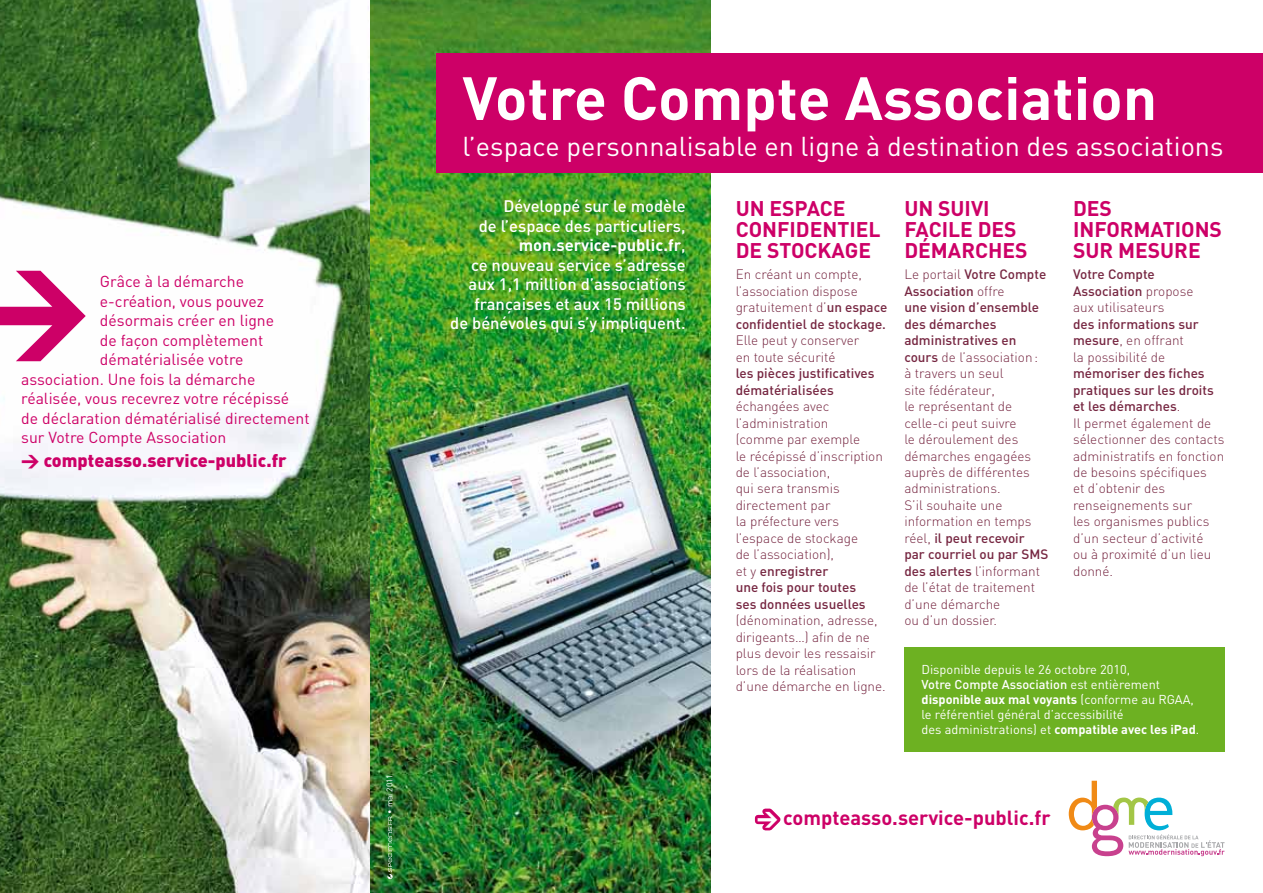
<style>
.page{position:relative;width:1263px;height:893px;background:#fff}
.page>*{position:absolute;margin:0;border:0;box-sizing:border-box;transform-origin:0 0}
.t1{font:900 120px "DIN";color:#cd0067}
.t2{font:700 60px "DIN";color:#fff}
.t3{font:27px "DIN";color:#fff}
.t4{font:700 21px/21px "DIN";color:#cd0067}
.t5{font:700 20.1px "DIN";color:#cd0067}
.t6{font:900 18px "DIN";color:#cd0067}
.t7{font:500 16.5px/19.5px "DIN";color:#fff;text-align:right}
.t8{font:15.75px "DIN";color:#cd0067}
.t9{font:300 13.5px/16.5px "DIN";color:#762641}
.t10{font:500 13.5px/16.5px "DIN";color:#762641}
.t11{font:12.75px/15px "DIN";color:#fff}
.t12{font:8.25px "DIN";color:#fff}
.s1{font-weight:500}
.s2{font-weight:700}
.s3{font-weight:300}
.s4{font-weight:900;font-size:21px;color:#fff}
</style>
<div class="page">
<img style="left:0;top:0;width:710px;height:893px">
<svg style="left:1069px;top:781px;width:156px;height:75px"></svg>
<div style="left:437px;top:53px;width:826px;height:120px;background:#cd0067"></div>
<div style="left:904px;top:647px;width:321px;height:104px;background:#6db122"></div>
<svg style="left:754px;top:808px;width:27px;height:23px"></svg>
<svg style="left:387px;top:816px;width:6px;height:63px"></svg>
<h1 class="t1" style="left:-32px;top:228px;width:125px">&gt;</h1>
<p class="t8" style="left:100px;top:272px;width:146px">Grâce à la démarche</p>
<p class="t8" style="left:100px;top:291px;width:166px">e-création, vous pouvez</p>
<p class="t8" style="left:100px;top:311px;width:176px">désormais créer en ligne</p>
<p class="t8" style="left:100px;top:330px;width:165px">de façon complètement</p>
<p class="t8" style="left:100px;top:350px;width:145px">dématérialisée votre</p>
<p class="t8" style="left:21px;top:369px;width:236px">association. Une fois la démarche</p>
<p class="t8" style="left:21px;top:389px;width:269px">réalisée, vous recevrez votre récépissé</p>
<p class="t8" style="left:21px;top:408px;width:290px">de déclaration dématérialisé directement</p>
<p class="t8" style="left:21px;top:428px;width:207px">sur Votre Compte Association</p>
<h3 class="t6" style="left:21px;top:448px;width:267px">&gt; compteasso.service-public.fr</h3>
<p class="t12" style="left:384px;top:814px;width:41px;rotate:-90deg">• mai 2011</p>
<h2 class="t2" style="left:462px;top:59px;width:696px">Votre Compte Association</h2>
<h3 class="t3" style="left:462px;top:129px;width:762px">l’espace personnalisable en ligne à destination des associations</h3>
<h3 class="t4" style="left:736px;top:197px;width:146px">Un espace confidentiel de stockage</h3>
<p class="t9" style="left:736px;top:266px;width:153px">En créant un compte, l’association dispose gratuitement d’<span class="s1">un espace confidentiel de stockage.</span></p>
<p class="t9" style="left:736px;top:332px;width:125px">Elle peut y conserver en toute sécurité</p>
<p class="t10" style="left:736px;top:364px;width:140px">les pièces justificatives dématérialisées</p>
<p class="t9" style="left:736px;top:398px;width:149px">échangées avec l’administration<br>(comme par exemple<br>le récépissé d’inscription de l’association,<br>qui sera transmis directement par<br>la préfecture vers l’espace de stockage<br>de l’association),<br>et y <span class="s1">enregistrer<br>une fois pour toutes<br>ses données usuelles</span></p>
<p class="t9" style="left:736px;top:612px;width:152px">(dénomination, adresse, dirigeants…) afin de ne plus devoir les ressaisir lors de la réalisation d’une démarche en ligne.</p>
<p class="t7" style="left:450px;top:196px;width:237px">Développé sur le modèle<br>de l’espace des particuliers, <span class="s2">mon.service-public.fr</span>,<br>ce nouveau service s’adresse aux 1,1 million d’associations françaises et aux 15 millions<br>de bénévoles qui s’y impliquent.</p>
<h3 class="t4" style="left:904px;top:197px;width:125px">Un suivi facile des démarches</h3>
<p class="t9" style="left:904px;top:266px;width:146px">Le portail <span class="s1">Votre Compte<br>Association</span> offre<br><span class="s1">une vision d’ensemble des démarches administratives en cours</span> de l’association: à travers un seul<br>site fédérateur,<br>le représentant de celle-ci peut suivre<br>le déroulement des démarches engagées auprès de différentes administrations.<br>S’il souhaite une information en temps réel, <span class="s1">il peut recevoir par courriel ou par SMS des alertes</span> l’informant de l’état de traitement d’une démarche<br>ou d’un dossier.</p>
<h3 class="t4" style="left:1073px;top:197px;width:150px">De s informations sur mesure</h3>
<p class="t10" style="left:1073px;top:265px;width:122px">Votre Compte<br>Association <span class="s3">propose aux utilisateurs</span></p>
<p class="t9" style="left:1073px;top:315px;width:127px"><span class="s1">des informations sur mesure</span>, en offrant<br>la possibilité de</p>
<p class="t9" style="left:1073px;top:365px;width:153px"><span class="s1">mémoriser des fiches pratiques sur les droits et les démarches</span>.<br>Il permet également de sélectionner des contacts administratifs en fonction de besoins spécifiques<br>et d’obtenir des renseignements sur<br>les organismes publics d’un secteur d’activité<br>ou à proximité d’un lieu donné.</p>
<p class="t11" style="left:921px;top:662px;width:279px">Disponible depuis le 26 octobre 2010,<br><span class="s1">Votre Compte Association</span> est entièrement <span class="s2">disponible aux mal voyants</span> (conforme au RGAA, le référentiel général d’accessibilité<br>des administrations) et <span class="s2">compatible avec les iPad</span>.</p>
<h3 class="t5" style="left:757px;top:804px;width:295px"><span class="s4">&gt;</span> compteasso.service-public.fr</h3>
</div>
